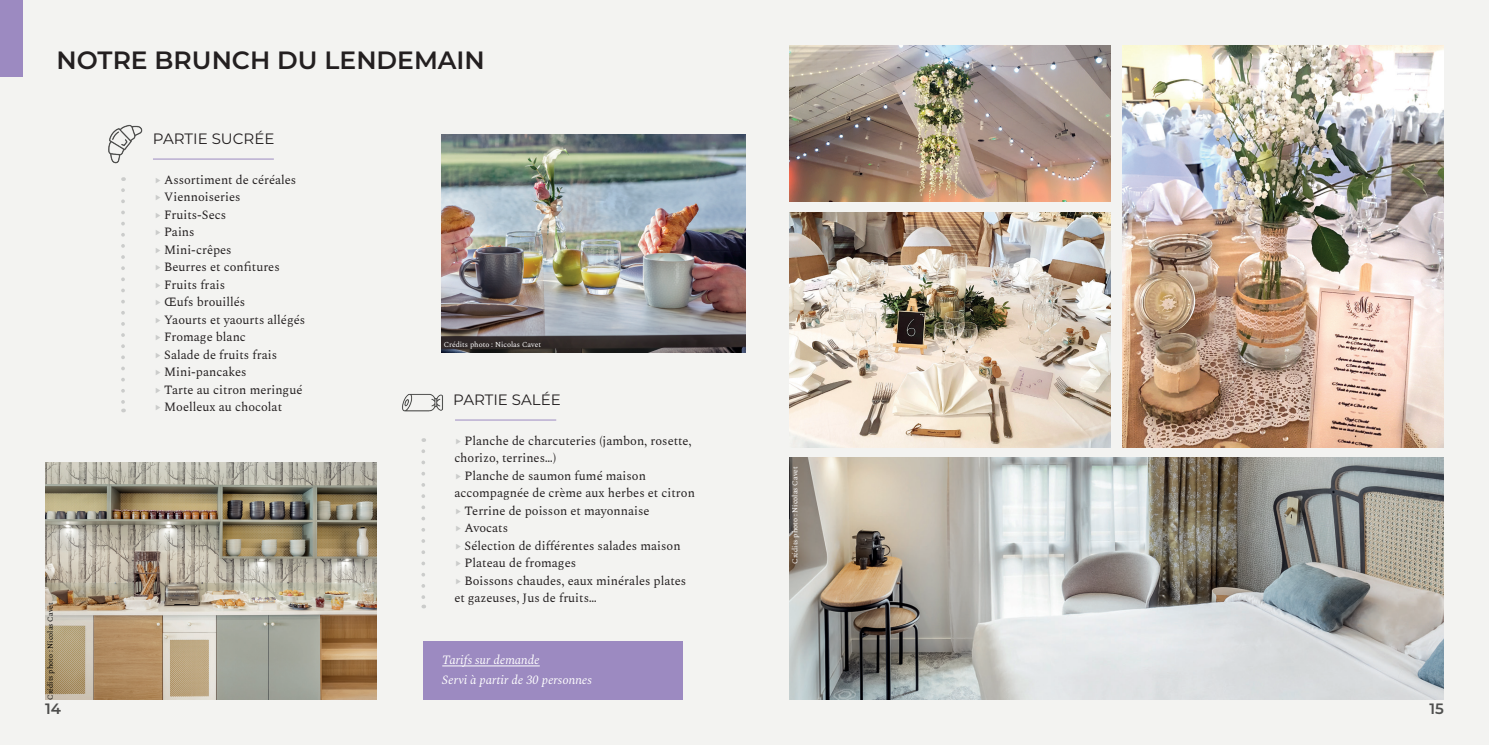
<style>
.page{position:relative;width:1489px;height:745px;background:#fff}
.page>*{position:absolute;margin:0;border:0;box-sizing:border-box;transform-origin:0 0}
.t1{font:600 25px "Montserrat";color:#231f20}
.t2{font:15px "Montserrat";color:#231f20}
.t3{font:600 15px "Montserrat";color:#4d4d4c}
.t4{font:600 15px "Montserrat";color:#4e4f4e}
.t5{font:12.5px/17.5px "Spectral";color:#231f20}
.t6{font:italic 12.5px/20px "Spectral";color:#fff}
.t7{font:7.5px "Spectral";color:#fff}
.t8{font:7.5px "Spectral";color:#000001}
.s1{color:#cbcccb}
</style>
<div class="page">
<div style="left:0;top:0;width:1488px;height:744px;background:#f3f3f1"></div>
<hr style="left:153px;top:159px;width:121px;height:1px;background:#9c8ac1">
<svg style="left:121px;top:190px;width:4px;height:222px"></svg>
<img style="left:108px;top:124px;width:35px;height:39px">
<hr style="left:455px;top:419px;width:101px;height:1px;background:#9c8ac1">
<svg style="left:421px;top:451px;width:4px;height:157px"></svg>
<img style="left:402px;top:393px;width:41px;height:19px">
<img style="left:45px;top:462px;width:331px;height:237px">
<img style="left:441px;top:135px;width:304px;height:217px">
<div style="left:423px;top:641px;width:259px;height:58px;background:#9c8ac1"></div>
<hr style="left:442px;top:665px;width:98px;height:1px;background:#fff">
<img style="left:789px;top:45px;width:321px;height:156px">
<img style="left:1122px;top:45px;width:321px;height:402px">
<img style="left:789px;top:212px;width:321px;height:235px">
<img style="left:789px;top:457px;width:654px;height:242px">
<div style="left:0;top:0;width:22px;height:76px;background:#9c8ac1"></div>
<h1 class="t1" style="left:57px;top:43px;width:430px">NOTRE BRUNCH DU LENDEMAIN</h1>
<p class="t8" style="left:45px;top:699px;width:99px;rotate:-90deg">Crédits photo : Nicolas Cavet</p>
<p class="t2" style="left:153px;top:128px;width:123px">PARTIE SUCRÉE</p>
<p class="t5" style="left:154px;top:171px;width:153px"><span class="s1">▸</span> Assortiment de céréales <span class="s1">▸</span> Viennoiseries<br><span class="s1">▸</span> Fruits-Secs<br><span class="s1">▸</span> Pains<br><span class="s1">▸</span> Mini-crêpes<br><span class="s1">▸</span> Beurres et confitures<br><span class="s1">▸</span> Fruits frais<br><span class="s1">▸</span> Œufs brouillés<br><span class="s1">▸</span> Yaourts et yaourts allégés <span class="s1">▸</span> Fromage blanc<br><span class="s1">▸</span> Salade de fruits frais<br><span class="s1">▸</span> Mini-pancakes<br><span class="s1">▸</span> Tarte au citron meringué <span class="s1">▸</span> Moelleux au chocolat</p>
<p class="t7" style="left:443px;top:339px;width:99px">Crédits photo : Nicolas Cavet</p>
<p class="t2" style="left:453px;top:389px;width:109px">PARTIE SALÉE</p>
<p class="t5" style="left:454px;top:431px;width:242px"><span class="s1">▸</span> Planche de charcuteries (jambon, rosette, chorizo, terrines…)<br><span class="s1">▸</span> Planche de saumon fumé maison accompagnée de crème aux herbes et citron <span class="s1">▸</span> Terrine de poisson et mayonnaise<br><span class="s1">▸</span> Avocats<br><span class="s1">▸</span> Sélection de différentes salades maison<br><span class="s1">▸</span> Plateau de fromages<br><span class="s1">▸</span> Boissons chaudes, eaux minérales plates et gazeuses, Jus de fruits…</p>
<p class="t6" style="left:442px;top:650px;width:151px">Tarifs sur demande<br>Servi à partir de 30 personnes</p>
<p class="t7" style="left:789px;top:563px;width:99px;rotate:-90deg">Crédits photo : Nicolas Cavet</p>
<p class="t3" style="left:45px;top:698px;width:17px">14</p>
<p class="t4" style="left:1429px;top:698px;width:16px">15</p>
</div>
